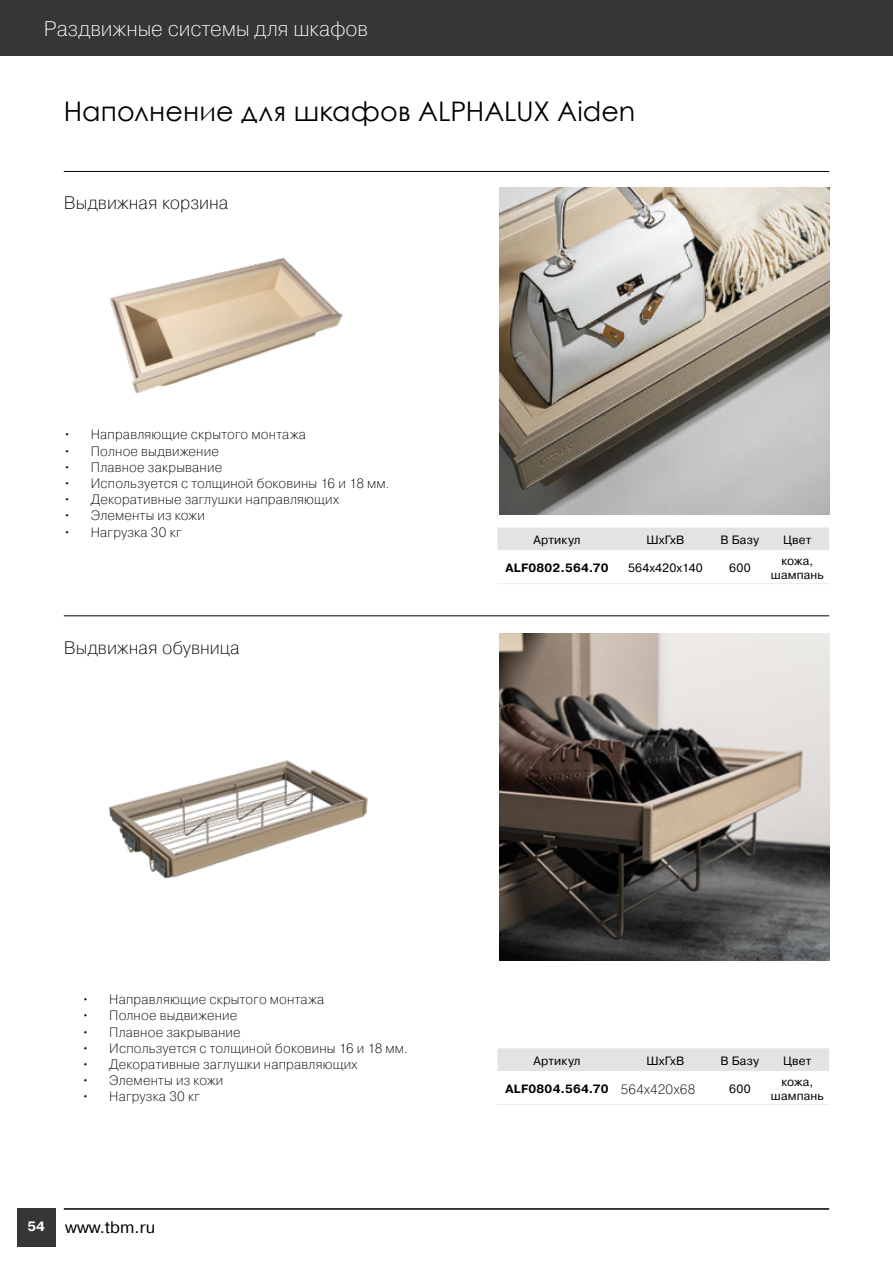
<style>
.page{position:relative;width:893px;height:1263px;background:#fff}
.page>*{position:absolute;margin:0;border:0;box-sizing:border-box;transform-origin:0 0}
.t1{font:27px "Century Gothic";color:#000}
.t2{font:21px "Pragmatica Light C";letter-spacing:-.005em;color:#fff}
.t3{font:18px "Pragmatica Light C";color:#000}
.t4{font:16.5px "Pragmatica C";color:#000}
.t5{font:13.5px "Pragmatica Light C";letter-spacing:.01em;color:#000}
.t6{font:12px/14.4px "Pragmatica C";letter-spacing:.015em;color:#000;text-align:center}
.t7{font:700 12px "Pragmatica C";letter-spacing:.02em;color:#000}
.s1{font-weight:700;font-size:13.5px;color:#fff}
.s2{font-family:"Pragmatica Light C";font-weight:400;font-size:13.5px}
</style>
<div class="page">
<div style="left:0;top:0;width:893px;height:55px;background:#343734"></div>
<div style="left:17px;top:1208px;width:38px;height:38px;background:#343734"></div>
<hr style="left:64px;top:1208px;width:765px;height:2px;background:#000">
<img style="left:110px;top:257px;width:233px;height:137px">
<div style="left:497px;top:527px;width:332px;height:23px;background:#e3e3e3"></div>
<hr style="left:497px;top:583px;width:120px;height:1px;background:#ececec">
<hr style="left:617px;top:583px;width:97px;height:1px;background:#ececec">
<hr style="left:714px;top:583px;width:51px;height:1px;background:#ececec">
<hr style="left:765px;top:583px;width:64px;height:1px;background:#ececec">
<div style="left:497px;top:1048px;width:332px;height:23px;background:#e3e3e3"></div>
<hr style="left:497px;top:1104px;width:120px;height:1px;background:#ececec">
<hr style="left:617px;top:1104px;width:97px;height:1px;background:#ececec">
<hr style="left:714px;top:1104px;width:51px;height:1px;background:#ececec">
<hr style="left:765px;top:1104px;width:64px;height:1px;background:#ececec">
<img style="left:499px;top:187px;width:330px;height:327px">
<img style="left:499px;top:634px;width:330px;height:326px">
<hr style="left:64px;top:171px;width:765px;height:1px;background:#000">
<hr style="left:64px;top:615px;width:765px;height:1px;background:#000">
<img style="left:108px;top:760px;width:260px;height:119px">
<h2 class="t2" style="left:44px;top:17px;width:326px">Раздвижные системы для шкафов</h2>
<h1 class="t1" style="left:64px;top:92px;width:573px">Наполнение для шкафов ALPHALUX Aiden</h1>
<h3 class="t3" style="left:64px;top:193px;width:166px">Выдвижная корзина</h3>
<p class="t5" style="left:64px;top:427px;width:244px">• Направляющие скрытого монтажа</p>
<p class="t5" style="left:64px;top:443px;width:157px">• Полное выдвижение</p>
<p class="t5" style="left:64px;top:460px;width:160px">• Плавное закрывание</p>
<p class="t5" style="left:64px;top:476px;width:324px">• Используется с толщиной боковины 16 и 18 мм.</p>
<p class="t5" style="left:64px;top:492px;width:277px">• Декоративные заглушки направляющих</p>
<p class="t5" style="left:64px;top:508px;width:143px">• Элементы из кожи</p>
<p class="t5" style="left:64px;top:524px;width:119px">• Нагрузка 30 кг</p>
<h3 class="t3" style="left:64px;top:637px;width:178px">Выдвижная обувница</h3>
<p class="t6" style="left:533px;top:533px;width:49px">Артикул</p>
<p class="t6" style="left:646px;top:533px;width:40px">ШхГхВ</p>
<p class="t6" style="left:721px;top:533px;width:40px">В Базу</p>
<p class="t6" style="left:783px;top:533px;width:30px">Цвет</p>
<p class="t7" style="left:505px;top:561px;width:105px">ALF0802.564.70</p>
<p class="t6" style="left:628px;top:561px;width:76px">564х420х140</p>
<p class="t6" style="left:729px;top:561px;width:23px">600</p>
<p class="t6" style="left:771px;top:554px;width:54px">кожа, шампань</p>
<p class="t5" style="left:82px;top:992px;width:244px">• Направляющие скрытого монтажа</p>
<p class="t5" style="left:82px;top:1008px;width:157px">• Полное выдвижение</p>
<p class="t5" style="left:82px;top:1024px;width:160px">• Плавное закрывание</p>
<p class="t5" style="left:82px;top:1041px;width:324px">• Используется с толщиной боковины 16 и 18 мм.</p>
<p class="t5" style="left:82px;top:1057px;width:277px">• Декоративные заглушки направляющих</p>
<p class="t5" style="left:82px;top:1073px;width:143px">• Элементы из кожи</p>
<p class="t5" style="left:82px;top:1089px;width:119px">• Нагрузка 30 кг</p>
<p class="t4" style="left:27px;top:1218px;width:129px"><span class="s1">54</span> www.tbm.ru</p>
<p class="t6" style="left:533px;top:1054px;width:49px">Артикул</p>
<p class="t6" style="left:646px;top:1054px;width:40px">ШхГхВ</p>
<p class="t6" style="left:721px;top:1054px;width:40px">В Базу</p>
<p class="t6" style="left:783px;top:1054px;width:30px">Цвет</p>
<p class="t7" style="left:505px;top:1082px;width:192px">ALF0804.564.70 <span class="s2">564х420х68</span></p>
<p class="t6" style="left:729px;top:1082px;width:23px">600</p>
<p class="t6" style="left:771px;top:1074px;width:54px">кожа, шампань</p>
</div>
